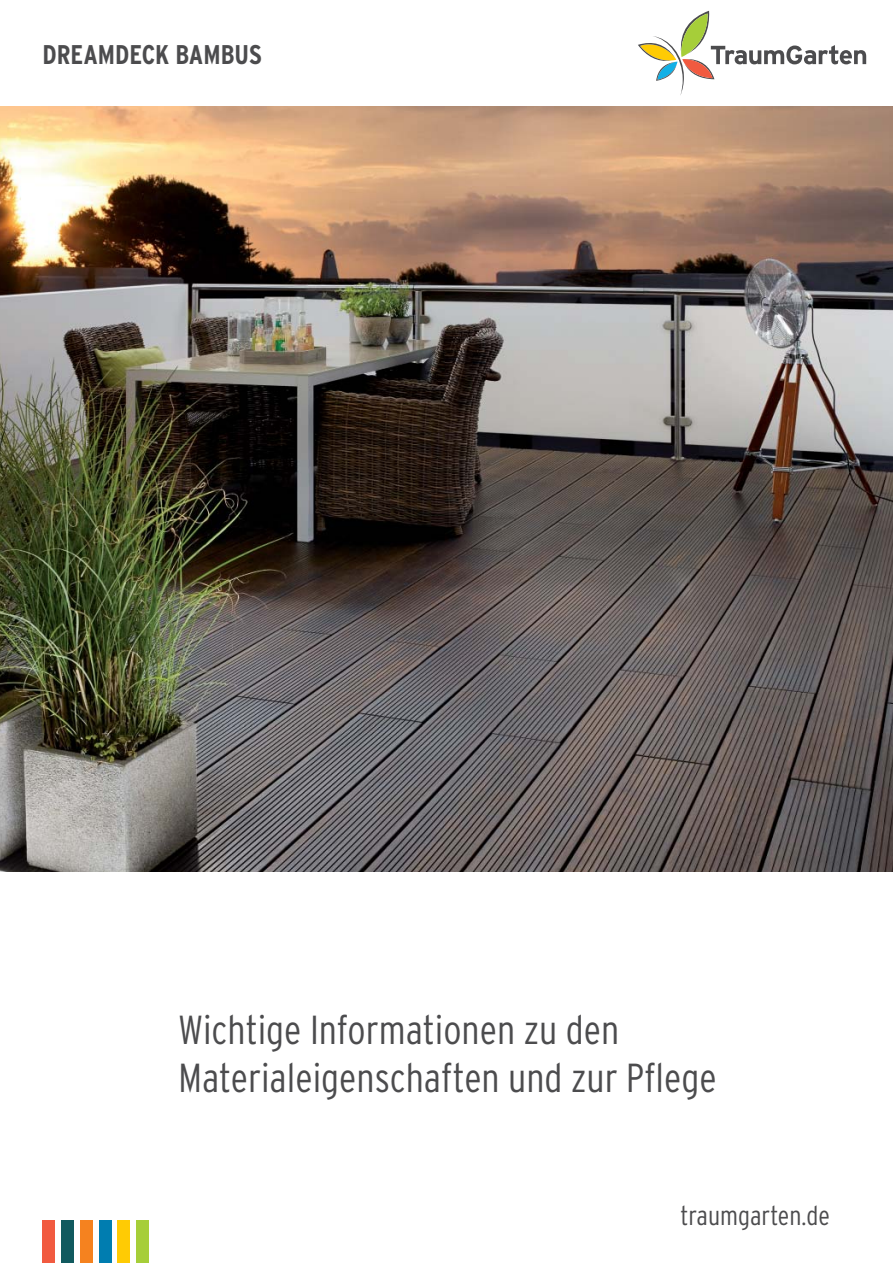
<style>
.page{position:relative;width:893px;height:1263px;background:#fff}
.page>*{position:absolute;margin:0;border:0;box-sizing:border-box;transform-origin:0 0}
.t1{font:300 40.5px/48px "Interstate Condensed";color:#4c4c4e}
.t2{font:700 27px "Interstate Condensed";color:#4c4c4e}
.t3{font:300 27px "Interstate Condensed";color:#4c4c4e}
</style>
<div class="page">
<svg style="left:638px;top:11px;width:228px;height:84px"></svg>
<div style="left:42px;top:1220px;width:13px;height:43px;background:#f15a40"></div>
<div style="left:61px;top:1220px;width:13px;height:43px;background:#115a5f"></div>
<div style="left:80px;top:1220px;width:13px;height:43px;background:#f5821f"></div>
<div style="left:99px;top:1220px;width:12px;height:43px;background:#007db0"></div>
<div style="left:117px;top:1220px;width:13px;height:43px;background:#ffcb04"></div>
<div style="left:136px;top:1220px;width:13px;height:43px;background:#a6ce39"></div>
<img style="left:0;top:106px;width:893px;height:766px">
<p class="t2" style="left:42px;top:45px;width:221px">DREAMDECK BAMBUS</p>
<p class="t1" style="left:179px;top:1010px;width:540px">Wichtige Informationen zu den<br>Materialeigenschaften und zur Pflege</p>
<p class="t3" style="left:680px;top:1205px;width:151px">traumgarten.de</p>
</div>
